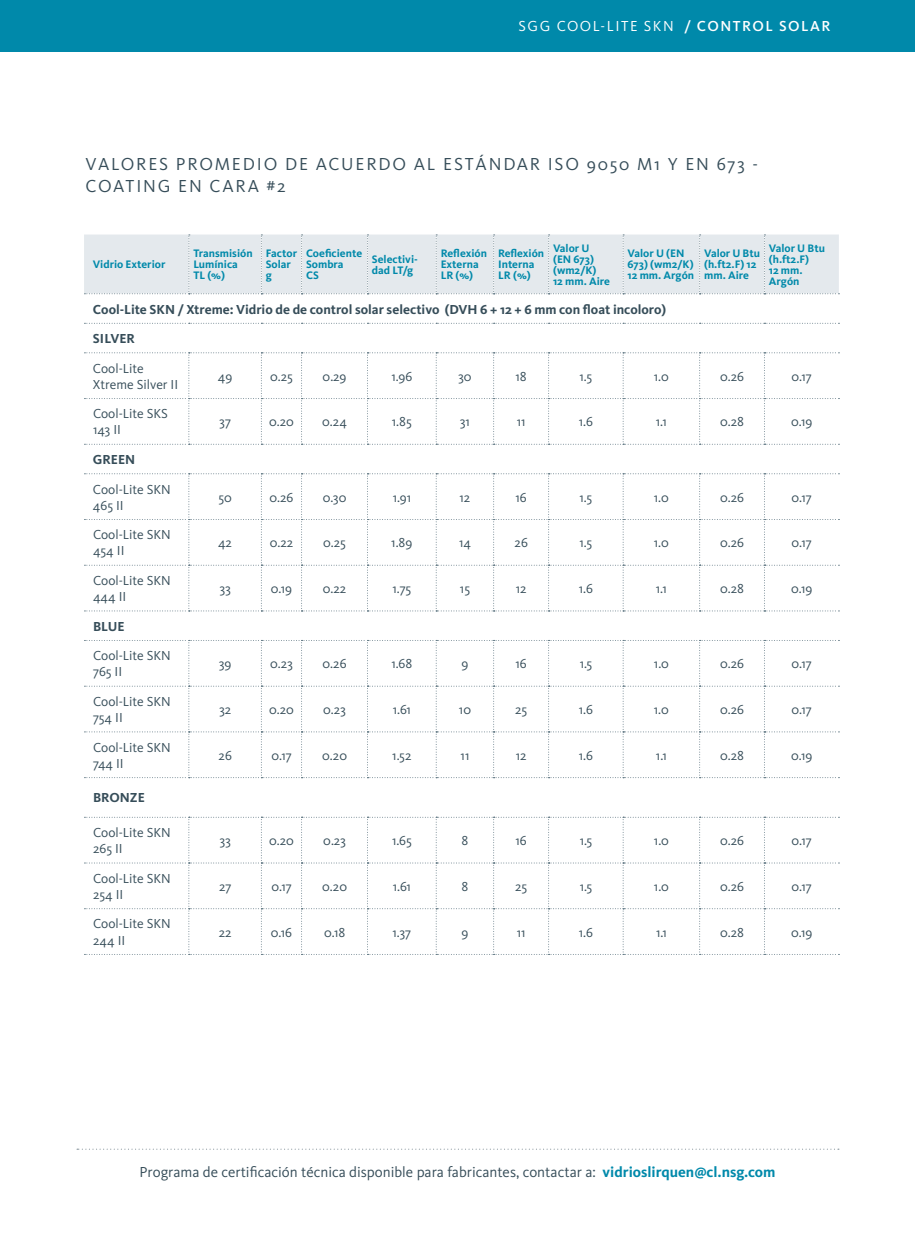
<style>
.page{position:relative;width:915px;height:1255px;background:#fff}
.page>*{position:absolute;margin:0;border:0;box-sizing:border-box;transform-origin:0 0}
.t1{font:18px/22.5px "Kievit";letter-spacing:.1em;color:#364d59}
.t2{font:15px "Kievit";color:#364d59}
.t3{font:15px "Kievit";letter-spacing:.1em;color:#fff}
.t4{font:13.5px/16.2px "Kievit";color:#364d59}
.t5{font:700 13.5px/29.5px "Kievit";color:#364d59}
.t6{font:700 11.25px/10.9px "Kievit";color:#0089aa}
.s1{font-weight:500}
.s2{font-weight:700;color:#0089aa}
</style>
<div class="page">
<div style="left:0;top:0;width:914px;height:51px;background:#0089aa"></div>
<svg style="left:77px;top:1148px;width:761px;height:1px"></svg>
<div style="left:84px;top:234px;width:755px;height:60px;background:#e4e9ed"></div>
<svg style="left:84px;top:323px;width:755px;height:1px"></svg>
<svg style="left:84px;top:352px;width:755px;height:93px"></svg>
<svg style="left:84px;top:473px;width:755px;height:138px"></svg>
<svg style="left:84px;top:640px;width:755px;height:138px"></svg>
<svg style="left:84px;top:816px;width:755px;height:139px"></svg>
<p class="t3" style="left:518px;top:17px;width:313px">SGG COOL-LITE SKN <span class="s1">/ CONTROL SOLAR</span></p>
<h1 class="t1" style="left:86px;top:152px;width:673px">VALORES PROMEDIO DE ACUERDO AL ESTÁNDAR ISO 9050 M1 Y EN 673 -<br>COATING EN CARA #2</h1>
<p class="t6" style="left:93px;top:259px;width:74px">Vidrio Exterior</p>
<p class="t6" style="left:193px;top:248px;width:61px">Transmisión<br>Lumínica<br>TL (%)</p>
<p class="t6" style="left:266px;top:248px;width:33px">Factor<br>Solar g</p>
<p class="t6" style="left:306px;top:248px;width:58px">Coeficiente<br>Sombra<br>CS</p>
<p class="t6" style="left:372px;top:253px;width:47px">Selectivi&shy;dad LT/g</p>
<p class="t6" style="left:440px;top:248px;width:48px">Reflexión<br>Externa<br>LR (%)</p>
<p class="t6" style="left:498px;top:248px;width:47px">Reflexión<br>Interna<br>LR (%)</p>
<p class="t6" style="left:553px;top:242px;width:58px">Valor U (EN 673) (wm2/K)<br>12 mm. Aire</p>
<p class="t6" style="left:627px;top:248px;width:68px">Valor U (EN<br>673) (wm2/K)<br>12 mm. Argón</p>
<p class="t6" style="left:704px;top:248px;width:57px">Valor U Btu (h.ft2.F) 12 mm. Aire</p>
<p class="t6" style="left:768px;top:242px;width:57px">Valor U Btu (h.ft2.F)<br>12 mm.<br>Argón</p>
<p class="t5" style="left:93px;top:294px;width:574px">Cool-Lite SKN / Xtreme: Vidrio de de control solar selectivo (DVH 6 + 12 + 6 mm con float incoloro)<br>SILVER</p>
<p class="t4" style="left:93px;top:360px;width:87px">Cool-Lite<br>Xtreme Silver II</p>
<p class="t4" style="left:218px;top:368px;width:16px">49</p>
<p class="t4" style="left:270px;top:368px;width:24px">0.25</p>
<p class="t4" style="left:322px;top:368px;width:25px">0.29</p>
<p class="t4" style="left:391px;top:368px;width:22px">1.96</p>
<p class="t4" style="left:458px;top:368px;width:15px">30</p>
<p class="t4" style="left:515px;top:368px;width:13px">18</p>
<p class="t4" style="left:579px;top:368px;width:14px">1.5</p>
<p class="t4" style="left:653px;top:368px;width:17px">1.0</p>
<p class="t4" style="left:719px;top:368px;width:26px">0.26</p>
<p class="t4" style="left:791px;top:368px;width:22px">0.17</p>
<p class="t4" style="left:93px;top:406px;width:76px">Cool-Lite SKS<br>143 II</p>
<p class="t4" style="left:219px;top:414px;width:13px">37</p>
<p class="t4" style="left:269px;top:414px;width:26px">0.20</p>
<p class="t4" style="left:322px;top:414px;width:26px">0.24</p>
<p class="t4" style="left:392px;top:414px;width:21px">1.85</p>
<p class="t4" style="left:459px;top:414px;width:12px">31</p>
<p class="t4" style="left:516px;top:414px;width:10px">11</p>
<p class="t4" style="left:578px;top:414px;width:16px">1.6</p>
<p class="t4" style="left:655px;top:414px;width:13px">1.1</p>
<p class="t4" style="left:720px;top:414px;width:25px">0.28</p>
<p class="t4" style="left:790px;top:414px;width:23px">0.19</p>
<p class="t5" style="left:93px;top:444px;width:44px">GREEN</p>
<p class="t4" style="left:93px;top:481px;width:79px">Cool-Lite SKN<br>465 II</p>
<p class="t4" style="left:218px;top:489px;width:15px">50</p>
<p class="t4" style="left:269px;top:489px;width:26px">0.26</p>
<p class="t4" style="left:322px;top:489px;width:25px">0.30</p>
<p class="t4" style="left:392px;top:489px;width:20px">1.91</p>
<p class="t4" style="left:459px;top:489px;width:12px">12</p>
<p class="t4" style="left:515px;top:489px;width:13px">16</p>
<p class="t4" style="left:579px;top:489px;width:14px">1.5</p>
<p class="t4" style="left:653px;top:489px;width:17px">1.0</p>
<p class="t4" style="left:719px;top:489px;width:26px">0.26</p>
<p class="t4" style="left:791px;top:489px;width:22px">0.17</p>
<p class="t4" style="left:93px;top:527px;width:79px">Cool-Lite SKN<br>454 II</p>
<p class="t4" style="left:218px;top:535px;width:15px">42</p>
<p class="t4" style="left:269px;top:535px;width:25px">0.22</p>
<p class="t4" style="left:323px;top:535px;width:24px">0.25</p>
<p class="t4" style="left:391px;top:535px;width:23px">1.89</p>
<p class="t4" style="left:459px;top:535px;width:13px">14</p>
<p class="t4" style="left:514px;top:535px;width:15px">26</p>
<p class="t4" style="left:579px;top:535px;width:14px">1.5</p>
<p class="t4" style="left:653px;top:535px;width:17px">1.0</p>
<p class="t4" style="left:719px;top:535px;width:26px">0.26</p>
<p class="t4" style="left:791px;top:535px;width:22px">0.17</p>
<p class="t4" style="left:93px;top:572px;width:79px">Cool-Lite SKN<br>444 II</p>
<p class="t4" style="left:219px;top:580px;width:13px">33</p>
<p class="t4" style="left:271px;top:580px;width:23px">0.19</p>
<p class="t4" style="left:322px;top:580px;width:25px">0.22</p>
<p class="t4" style="left:392px;top:580px;width:20px">1.75</p>
<p class="t4" style="left:460px;top:580px;width:12px">15</p>
<p class="t4" style="left:515px;top:580px;width:12px">12</p>
<p class="t4" style="left:578px;top:580px;width:16px">1.6</p>
<p class="t4" style="left:655px;top:580px;width:13px">1.1</p>
<p class="t4" style="left:720px;top:580px;width:25px">0.28</p>
<p class="t4" style="left:790px;top:580px;width:23px">0.19</p>
<p class="t5" style="left:93px;top:611px;width:33px">BLUE</p>
<p class="t4" style="left:93px;top:647px;width:79px">Cool-Lite SKN<br>765 II</p>
<p class="t4" style="left:219px;top:656px;width:14px">39</p>
<p class="t4" style="left:270px;top:656px;width:24px">0.23</p>
<p class="t4" style="left:322px;top:656px;width:26px">0.26</p>
<p class="t4" style="left:391px;top:656px;width:22px">1.68</p>
<p class="t4" style="left:461px;top:656px;width:8px">9</p>
<p class="t4" style="left:515px;top:656px;width:13px">16</p>
<p class="t4" style="left:579px;top:656px;width:14px">1.5</p>
<p class="t4" style="left:653px;top:656px;width:17px">1.0</p>
<p class="t4" style="left:719px;top:656px;width:26px">0.26</p>
<p class="t4" style="left:791px;top:656px;width:22px">0.17</p>
<p class="t4" style="left:93px;top:693px;width:79px">Cool-Lite SKN<br>754 II</p>
<p class="t4" style="left:219px;top:701px;width:14px">32</p>
<p class="t4" style="left:269px;top:701px;width:26px">0.20</p>
<p class="t4" style="left:323px;top:701px;width:24px">0.23</p>
<p class="t4" style="left:393px;top:701px;width:20px">1.61</p>
<p class="t4" style="left:459px;top:701px;width:14px">10</p>
<p class="t4" style="left:515px;top:701px;width:13px">25</p>
<p class="t4" style="left:578px;top:701px;width:16px">1.6</p>
<p class="t4" style="left:653px;top:701px;width:17px">1.0</p>
<p class="t4" style="left:719px;top:701px;width:26px">0.26</p>
<p class="t4" style="left:791px;top:701px;width:22px">0.17</p>
<p class="t4" style="left:93px;top:739px;width:79px">Cool-Lite SKN<br>744 II</p>
<p class="t4" style="left:218px;top:747px;width:15px">26</p>
<p class="t4" style="left:271px;top:747px;width:22px">0.17</p>
<p class="t4" style="left:322px;top:747px;width:26px">0.20</p>
<p class="t4" style="left:392px;top:747px;width:21px">1.52</p>
<p class="t4" style="left:460px;top:747px;width:10px">11</p>
<p class="t4" style="left:515px;top:747px;width:12px">12</p>
<p class="t4" style="left:578px;top:747px;width:16px">1.6</p>
<p class="t4" style="left:655px;top:747px;width:13px">1.1</p>
<p class="t4" style="left:720px;top:747px;width:25px">0.28</p>
<p class="t4" style="left:790px;top:747px;width:23px">0.19</p>
<p class="t5" style="left:93px;top:783px;width:53px">BRONZE</p>
<p class="t4" style="left:93px;top:824px;width:79px">Cool-Lite SKN<br>265 II</p>
<p class="t4" style="left:219px;top:832px;width:13px">33</p>
<p class="t4" style="left:269px;top:832px;width:26px">0.20</p>
<p class="t4" style="left:323px;top:832px;width:24px">0.23</p>
<p class="t4" style="left:392px;top:832px;width:21px">1.65</p>
<p class="t4" style="left:461px;top:832px;width:8px">8</p>
<p class="t4" style="left:515px;top:832px;width:13px">16</p>
<p class="t4" style="left:579px;top:832px;width:14px">1.5</p>
<p class="t4" style="left:653px;top:832px;width:17px">1.0</p>
<p class="t4" style="left:719px;top:832px;width:26px">0.26</p>
<p class="t4" style="left:791px;top:832px;width:22px">0.17</p>
<p class="t4" style="left:93px;top:870px;width:79px">Cool-Lite SKN<br>254 II</p>
<p class="t4" style="left:219px;top:878px;width:14px">27</p>
<p class="t4" style="left:271px;top:878px;width:22px">0.17</p>
<p class="t4" style="left:322px;top:878px;width:26px">0.20</p>
<p class="t4" style="left:393px;top:878px;width:20px">1.61</p>
<p class="t4" style="left:461px;top:878px;width:8px">8</p>
<p class="t4" style="left:515px;top:878px;width:13px">25</p>
<p class="t4" style="left:579px;top:878px;width:14px">1.5</p>
<p class="t4" style="left:653px;top:878px;width:17px">1.0</p>
<p class="t4" style="left:719px;top:878px;width:26px">0.26</p>
<p class="t4" style="left:791px;top:878px;width:22px">0.17</p>
<p class="t4" style="left:93px;top:916px;width:79px">Cool-Lite SKN<br>244 II</p>
<p class="t4" style="left:219px;top:924px;width:14px">22</p>
<p class="t4" style="left:271px;top:924px;width:23px">0.16</p>
<p class="t4" style="left:324px;top:924px;width:23px">0.18</p>
<p class="t4" style="left:392px;top:924px;width:20px">1.37</p>
<p class="t4" style="left:461px;top:924px;width:8px">9</p>
<p class="t4" style="left:516px;top:924px;width:10px">11</p>
<p class="t4" style="left:578px;top:924px;width:16px">1.6</p>
<p class="t4" style="left:655px;top:924px;width:13px">1.1</p>
<p class="t4" style="left:720px;top:924px;width:25px">0.28</p>
<p class="t4" style="left:790px;top:924px;width:23px">0.19</p>
<p class="t2" style="left:139px;top:1162px;width:637px">Programa de certificación técnica disponible para fabricantes, contactar a: <span class="s2">vidrioslirquen@cl.nsg.com</span></p>
</div>
